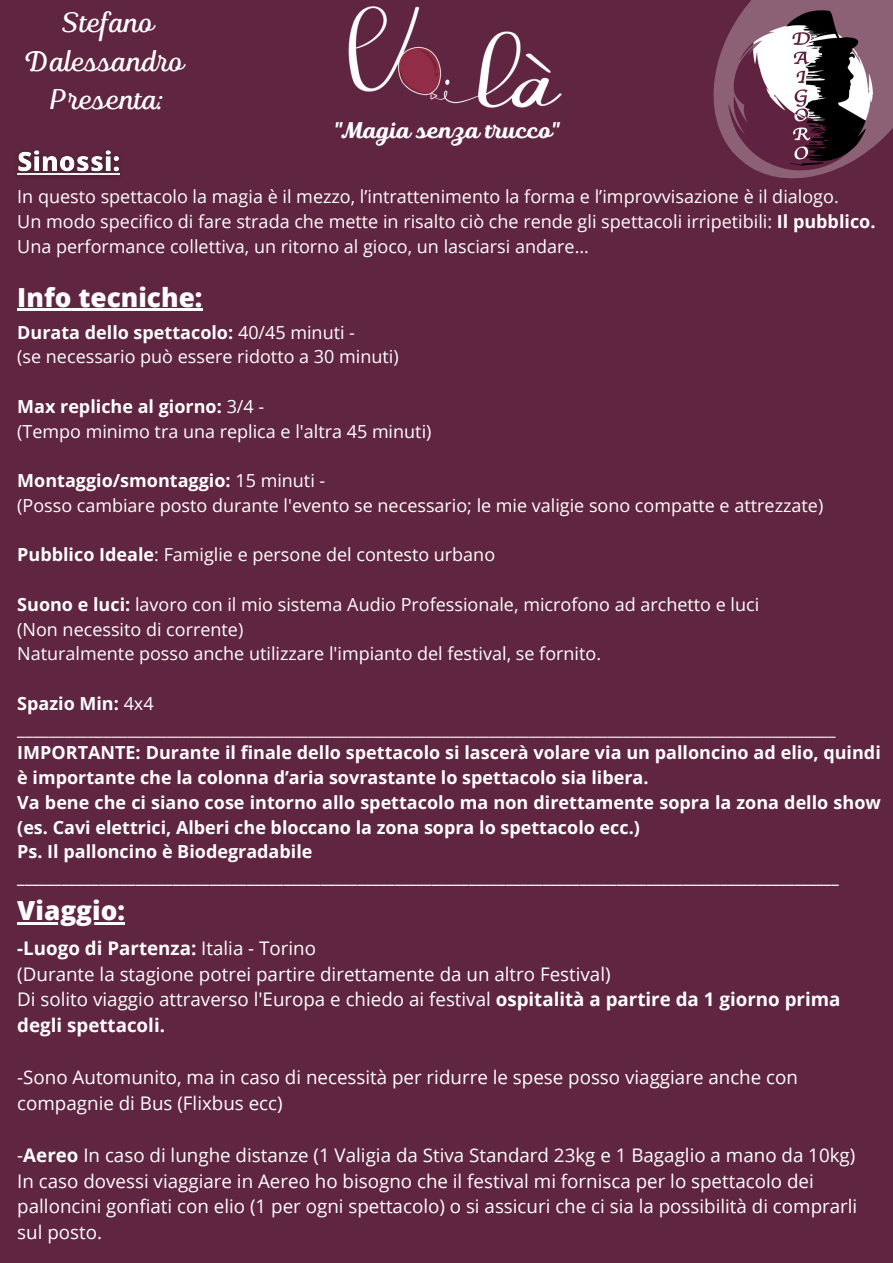
<style>
.page{position:relative;width:893px;height:1263px;background:#602540}
.page>*{position:absolute;margin:0;border:0;box-sizing:border-box;transform-origin:0 0}
.t1{font:27.83px/38.8px "TT Polls Script";color:#fff;text-align:center}
.t2{font:800 26.25px "Open Sans";color:#fdfdfd}
.t3{font:700 22.5px "TT Polls Script";color:#fff}
.t4{font:18.75px/25.9px "Open Sans";color:#fff}
.t5{font:700 18.75px "Open Sans";color:#fff}
.t6{font:18px "Open Sans";color:#fff}
.t7{font:700 18px/24.8px "Open Sans";color:#fff}
.s1{font-weight:700}
.s2{font-weight:400}
</style>
<div class="page">
<svg style="left:713px;top:45px;width:11px;height:94px"></svg>
<img style="left:724px;top:0;width:169px;height:179px">
<img style="left:348px;top:6px;width:214px;height:102px">
<hr style="left:17px;top:309px;width:185px;height:2px;background:#fdfdfd">
<img style="left:17px;top:150px;width:103px;height:27px">
<hr style="left:17px;top:922px;width:108px;height:2px;background:#fdfdfd">
<p class="t1" style="left:24px;top:5px;width:159px">Stefano<br>Dalessandro<br>Presenta:</p>
<p class="t3" style="left:333px;top:118px;width:228px">"Magia senza trucco"</p>
<p class="t6" style="left:17px;top:184px;width:823px">In questo spettacolo la magia è il mezzo, l’intrattenimento la forma e l’improvvisazione è il dialogo.</p>
<p class="t6" style="left:17px;top:209px;width:859px">Un modo specifico di fare strada che mette in risalto ciò che rende gli spettacoli irripetibili: <span class="s1">Il pubblico.</span></p>
<p class="t6" style="left:17px;top:234px;width:573px">Una performance collettiva, un ritorno al gioco, un lasciarsi andare...</p>
<p class="t2" style="left:17px;top:279px;width:187px">Info tecniche:</p>
<h1 class="t7" style="left:17px;top:319px;width:339px">Durata dello spettacolo: <span class="s2">40/45 minuti -</span></h1>
<p class="t6" style="left:17px;top:344px;width:383px">(se necessario può essere ridotto a 30 minuti)</p>
<p class="t7" style="left:17px;top:393px;width:248px">Max repliche al giorno: <span class="s2">3/4 -</span></p>
<p class="t6" style="left:17px;top:418px;width:416px">(Tempo minimo tra una replica e l'altra 45 minuti)</p>
<p class="t7" style="left:17px;top:468px;width:309px">Montaggio/smontaggio: <span class="s2">15 minuti -</span></p>
<p class="t6" style="left:17px;top:493px;width:807px">(Posso cambiare posto durante l'evento se necessario; le mie valigie sono compatte e attrezzate)</p>
<p class="t6" style="left:17px;top:542px;width:479px"><span class="s1">Pubblico Ideale</span>: Famiglie e persone del contesto urbano</p>
<p class="t6" style="left:17px;top:592px;width:743px"><span class="s1">Suono e luci:</span> lavoro con il mio sistema Audio Professionale, microfono ad archetto e luci</p>
<p class="t6" style="left:17px;top:616px;width:228px">(Non necessito di corrente)</p>
<p class="t6" style="left:17px;top:641px;width:585px">Naturalmente posso anche utilizzare l'impianto del festival, se fornito.</p>
<p class="t7" style="left:17px;top:690px;width:138px">Spazio Min: <span class="s2">4x4</span></p>
<p class="t6" style="left:17px;top:715px;width:820px">________________________________________________________________________________________________________</p>
<p class="t7" style="left:17px;top:740px;width:865px">IMPORTANTE: Durante il finale dello spettacolo si lascerà volare via un palloncino ad elio, quindi è importante che la colonna d’aria sovrastante lo spettacolo sia libera.</p>
<p class="t7" style="left:17px;top:789px;width:865px">Va bene che ci siano cose intorno allo spettacolo ma non direttamente sopra la zona dello show (es. Cavi elettrici, Alberi che bloccano la zona sopra lo spettacolo ecc.)</p>
<p class="t7" style="left:17px;top:839px;width:297px">Ps. Il palloncino è Biodegradabile</p>
<p class="t7" style="left:17px;top:864px;width:823px">_______________________________________________________________________________________________________________</p>
<p class="t2" style="left:17px;top:892px;width:109px">Viaggio:</p>
<p class="t5" style="left:17px;top:935px;width:300px">-Luogo di Partenza: <span class="s2">Italia - Torino</span></p>
<h1 class="t4" style="left:17px;top:960px;width:595px">(Durante la stagione potrei partire direttamente da un altro Festival)</h1>
<p class="t4" style="left:17px;top:986px;width:824px">Di solito viaggio attraverso l'Europa e chiedo ai festival <span class="s1">ospitalità a partire da 1 giorno prima degli spettacoli.</span></p>
<p class="t4" style="left:17px;top:1064px;width:782px">-Sono Automunito, ma in caso di necessità per ridurre le spese posso viaggiare anche con compagnie di Bus (Flixbus ecc)</p>
<p class="t4" style="left:17px;top:1141px;width:839px">-<span class="s1">Aereo</span> In caso di lunghe distanze (1 Valigia da Stiva Standard 23kg e 1 Bagaglio a mano da 10kg)</p>
<p class="t4" style="left:17px;top:1167px;width:841px">In caso dovessi viaggiare in Aereo ho bisogno che il festival mi fornisca per lo spettacolo dei palloncini gonfiati con elio (1 per ogni spettacolo) o si assicuri che ci sia la possibilità di comprarli sul posto.</p>
</div>
